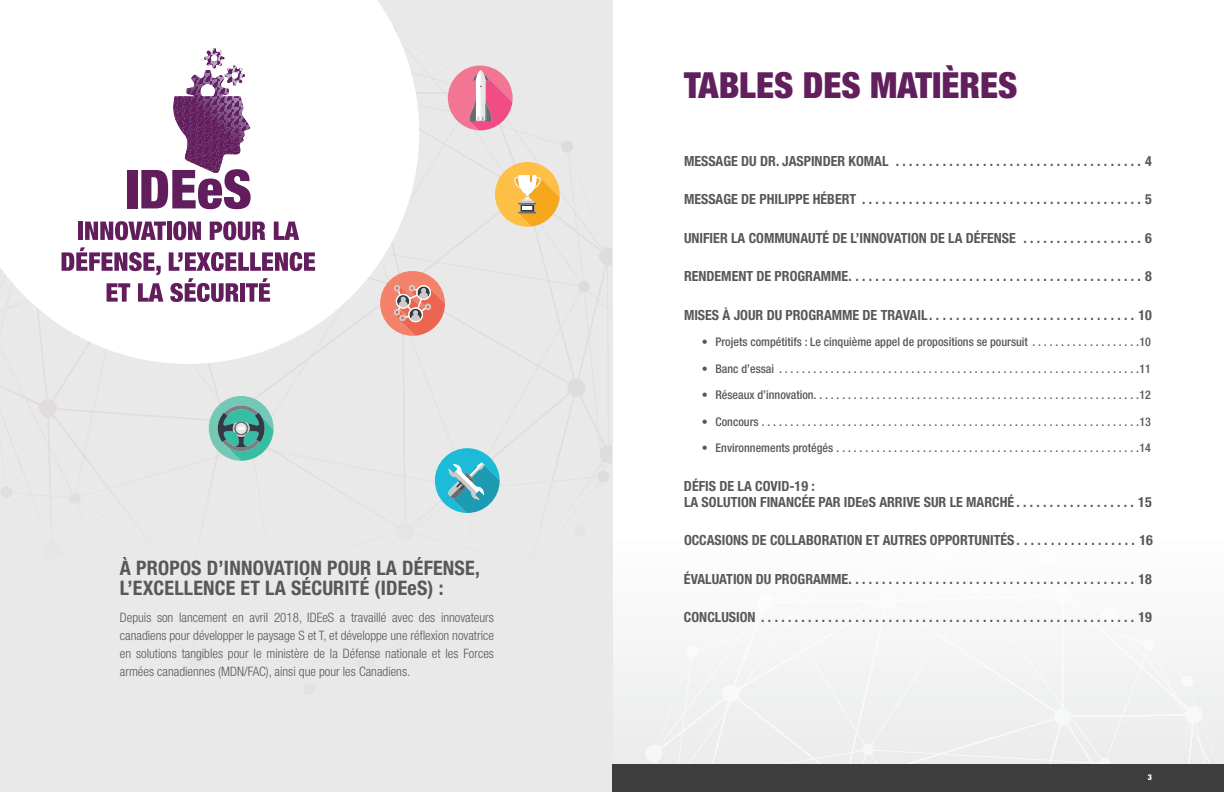
<style>
.page{position:relative;width:1224px;height:792px;background:#fff}
.page>*{position:absolute;margin:0;border:0;box-sizing:border-box;transform-origin:0 0}
.t1{font:900 condensed 36px "Helvetica Neue LT Std";color:#611f5d}
.t2{font:700 condensed 20px/20px "Helvetica Neue LT Std";letter-spacing:.01em;color:#57585a}
.t3{font:700 condensed 14px/16px "Helvetica Neue LT Std";color:#57585a}
.t4{font:300 condensed 13px/18px "Helvetica Neue LT Std";color:#57585a;text-align:justify}
.t5{font:500 condensed 12px "Helvetica Neue LT Std";color:#57585a}
.t6{font:900 condensed 8px "Helvetica Neue LT Std";color:#fff}
</style>
<div class="page">
<svg style="left:612px;top:441px;width:27px;height:323px"></svg>
<div style="left:639px;top:643px;width:585px;height:121px;background:#eff1f1"></div>
<div style="left:0;top:0;width:612px;height:792px;background:#e9e9e9"></div>
<div style="left:0;top:0;width:393px;height:26px;background:#fff"></div>
<svg style="left:0;top:26px;width:612px;height:487px"></svg>
<img style="left:175px;top:96px;width:7px;height:14px">
<div style="left:612px;top:764px;width:612px;height:28px;background:#3d3d3d"></div>
<h2 class="t2" style="left:120px;top:558px;width:361px">À PROPOS D’INNOVATION POUR LA DÉFENSE,<br>L’EXCELLENCE ET LA SÉCURITÉ (IDEeS) :</h2>
<p class="t4" style="left:120px;top:608px;width:376px">Depuis son lancement en avril 2018, IDEeS a travaillé avec des innovateurs canadiens pour développer le paysage S et T, et développe une réflexion novatrice en solutions tangibles pour le ministère de la Défense nationale et les Forces armées canadiennes (MDN/FAC), ainsi que pour les Canadiens.</p>
<h1 class="t1" style="left:684px;top:63px;width:335px">TABLES DES MATIÈRES</h1>
<p class="t3" style="left:684px;top:153px;width:470px">MESSAGE DU DR. JASPINDER KOMAL . . . . . . . . . . . . . . . . . . . . . . . . . . . . . . . . . . . . . 4</p>
<p class="t3" style="left:684px;top:191px;width:470px">MESSAGE DE PHILIPPE HÉBERT . . . . . . . . . . . . . . . . . . . . . . . . . . . . . . . . . . . . . . . . . . 5</p>
<p class="t3" style="left:684px;top:230px;width:470px">UNIFIER LA COMMUNAUTÉ DE L’INNOVATION DE LA DÉFENSE . . . . . . . . . . . . . . . . . . 6</p>
<p class="t3" style="left:684px;top:268px;width:470px">RENDEMENT DE PROGRAMME. . . . . . . . . . . . . . . . . . . . . . . . . . . . . . . . . . . . . . . . . . . . 8</p>
<p class="t3" style="left:684px;top:307px;width:469px">MISES À JOUR DU PROGRAMME DE TRAVAIL . . . . . . . . . . . . . . . . . . . . . . . . . . . . . . . 10</p>
<p class="t5" style="left:702px;top:335px;width:450px">• Projets compétitifs : Le cinquième appel de propositions se poursuit . . . . . . . . . . . . . . . . . . .10</p>
<p class="t5" style="left:702px;top:361px;width:451px">• Banc d’essai . . . . . . . . . . . . . . . . . . . . . . . . . . . . . . . . . . . . . . . . . . . . . . . . . . . . . . . . . . . . . . .11</p>
<p class="t5" style="left:702px;top:388px;width:451px">• Réseaux d’innovation. . . . . . . . . . . . . . . . . . . . . . . . . . . . . . . . . . . . . . . . . . . . . . . . . . . . . . . . .12</p>
<p class="t5" style="left:702px;top:414px;width:451px">• Concours . . . . . . . . . . . . . . . . . . . . . . . . . . . . . . . . . . . . . . . . . . . . . . . . . . . . . . . . . . . . . . . . . .13</p>
<p class="t5" style="left:702px;top:441px;width:451px">• Environnements protégés . . . . . . . . . . . . . . . . . . . . . . . . . . . . . . . . . . . . . . . . . . . . . . . . . . . . .14</p>
<p class="t3" style="left:684px;top:478px;width:469px">DÉFIS DE LA COVID-19 :<br>LA SOLUTION FINANCÉE PAR IDEeS ARRIVE SUR LE MARCHÉ . . . . . . . . . . . . . . . . . . 15</p>
<p class="t3" style="left:684px;top:532px;width:470px">OCCASIONS DE COLLABORATION ET AUTRES OPPORTUNITÉS . . . . . . . . . . . . . . . . . . 16</p>
<p class="t3" style="left:684px;top:571px;width:470px">ÉVALUATION DU PROGRAMME. . . . . . . . . . . . . . . . . . . . . . . . . . . . . . . . . . . . . . . . . . . 18</p>
<p class="t3" style="left:684px;top:609px;width:470px">CONCLUSION . . . . . . . . . . . . . . . . . . . . . . . . . . . . . . . . . . . . . . . . . . . . . . . . . . . . . . . . 19</p>
<p class="t6" style="left:1148px;top:772px;width:6px">3</p>
</div>
